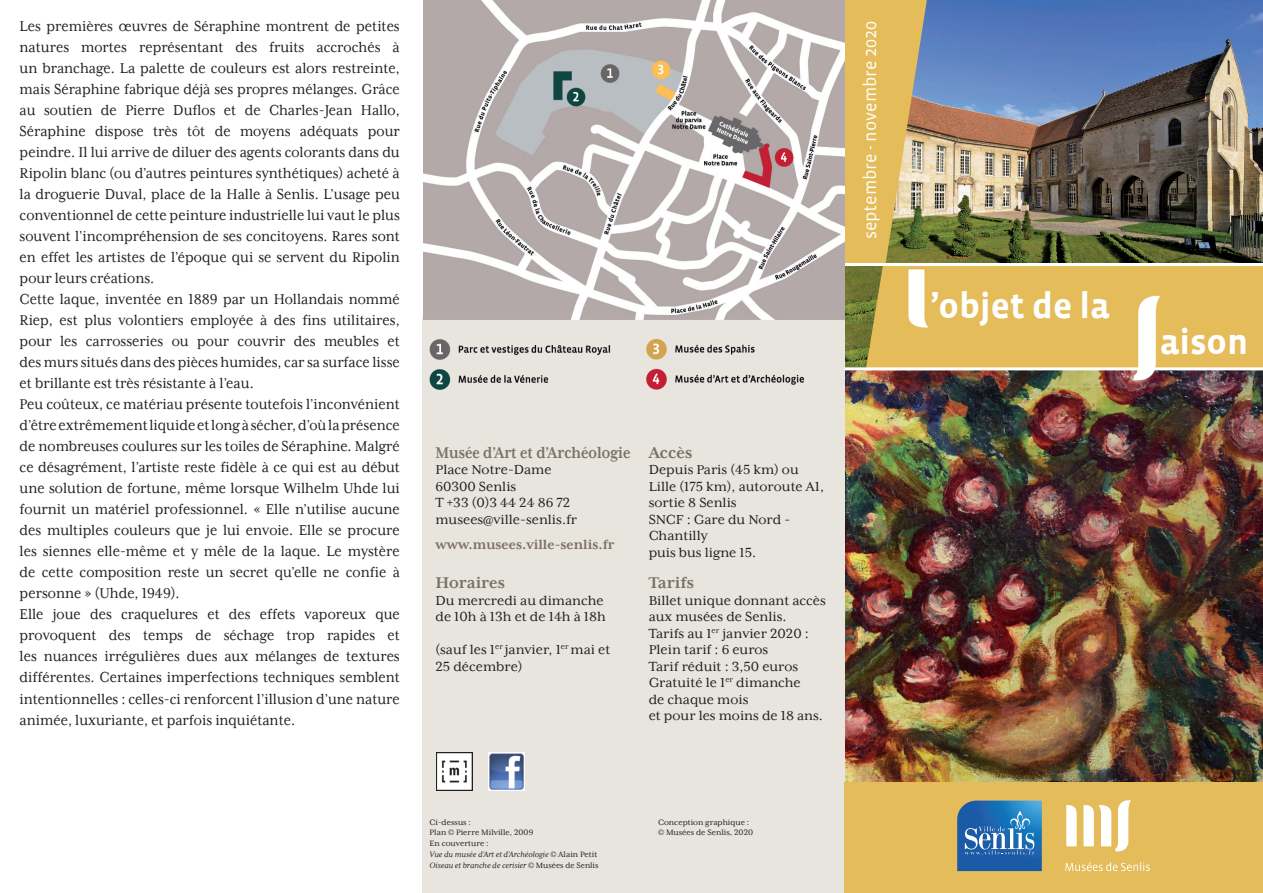
<style>
.page{position:relative;width:1263px;height:893px;background:#fff}
.page>*{position:absolute;margin:0;border:0;box-sizing:border-box;transform-origin:0 0}
.t1{font:700 36px "Vista Sans";color:#fff}
.t2{font:18px "Mrs Eaves XL Ser B";color:#7d7065;scale:.87 1}
.t3{font:18px "Vista Sans";color:#fff}
.t4{font:18px "Mrs Eaves XL Ser B";color:#7d7065}
.t5{font:16.5px/21px "Mrs Eaves XL Ser R";color:#231f20;scale:.92 1}
.t6{font:15px/16.5px "Mrs Eaves XL Ser R";color:#231f20}
.t7{font:15px "Mrs Eaves XL Ser B";color:#7d7065}
.t8{font:9px/10.8px "Mrs Eaves XL Ser R";color:#231f20}
.t9{font:9px/10.8px "Mrs Eaves XL Ser RI";color:#231f20}
.s1{font-family:"Mrs Eaves XL Ser R"}
</style>
<div class="page">
<img style="left:845px;top:370px;width:418px;height:412px">
<div style="left:423px;top:316px;width:422px;height:577px;background:#e8e5de"></div>
<img style="left:489px;top:753px;width:36px;height:37px">
<img style="left:436px;top:753px;width:36px;height:37px">
<img style="left:845px;top:0;width:418px;height:367px">
<hr style="left:844px;top:263px;width:419px;height:3px;background:#fff">
<img style="left:907px;top:267px;width:22px;height:62px">
<img style="left:429px;top:339px;width:375px;height:51px">
<img style="left:1117px;top:296px;width:60px;height:85px">
<img style="left:423px;top:0;width:422px;height:320px">
<div style="left:845px;top:782px;width:418px;height:111px;background:#e4bc59"></div>
<svg style="left:957px;top:801px;width:85px;height:70px;background:#3778b7"></svg>
<svg style="left:1066px;top:805px;width:11px;height:41px"></svg>
<svg style="left:1065px;top:862px;width:85px;height:9px"></svg>
<svg style="left:1083px;top:800px;width:48px;height:52px"></svg>
<p class="t5" style="left:20px;top:16px;width:415px">Les premières œuvres de Séraphine montrent de petites natures mortes représentant des fruits accrochés à un branchage. La palette de couleurs est alors restreinte, mais Séraphine fabrique déjà ses propres mélanges. Grâce au soutien de Pierre Duflos et de Charles-Jean Hallo, Séraphine dispose très tôt de moyens adéquats pour peindre. Il lui arrive de diluer des agents colorants dans du Ripolin blanc (ou d’autres peintures synthétiques) acheté à la droguerie Duval, place de la Halle à Senlis. L’usage peu conventionnel de cette peinture industrielle lui vaut le plus souvent l’incompréhension de ses concitoyens. Rares sont en effet les artistes de l’époque qui se servent du Ripolin pour leurs créations.<br>Cette laque, inventée en 1889 par un Hollandais nommé Riep, est plus volontiers employée à des fins utilitaires, pour les carrosseries ou pour couvrir des meubles et des murs situés dans des pièces humides, car sa surface lisse et brillante est très résistante à l’eau.<br>Peu coûteux, ce matériau présente toutefois l’inconvénient d’être extrêmement liquide et long à sécher, d’où la présence de nombreuses coulures sur les toiles de Séraphine. Malgré ce désagrément, l’artiste reste fidèle à ce qui est au début une solution de fortune, même lorsque Wilhelm Uhde lui fournit un matériel professionnel. « Elle n’utilise aucune des multiples couleurs que je lui envoie. Elle se procure les siennes elle-même et y mêle de la laque. Le mystère de cette composition reste un secret qu’elle ne confie à personne » (Uhde, 1949).<br>Elle joue des craquelures et des effets vaporeux que provoquent des temps de séchage trop rapides et les nuances irrégulières dues aux mélanges de textures différentes. Certaines imperfections techniques semblent intentionnelles : celles-ci renforcent l’illusion d’une nature animée, luxuriante, et parfois inquiétante.</p>
<p class="t2" style="left:435px;top:442px;width:226px">Musée d’Art et d’Archéologie</p>
<p class="t6" style="left:435px;top:461px;width:143px">Place Notre-Dame<br>60300 Senlis<br>T +33 (0)3 44 24 86 72 musees@ville-senlis.fr</p>
<p class="t7" style="left:435px;top:536px;width:181px">www.musees.ville-senlis.fr</p>
<p class="t4" style="left:435px;top:573px;width:71px">Horaires</p>
<p class="t6" style="left:435px;top:592px;width:172px">Du mercredi au dimanche de 10h à 13h et de 14h à 18h</p>
<p class="t6" style="left:435px;top:641px;width:176px">(sauf les 1<sup>er</sup> janvier, 1<sup>er</sup> mai et<br>25 décembre)</p>
<p class="t4" style="left:649px;top:442px;width:45px">Accès</p>
<p class="t6" style="left:649px;top:461px;width:177px">Depuis Paris (45 km) ou<br>Lille (175 km), autoroute A1, sortie 8 Senlis<br>SNCF : Gare du Nord -<br>Chantilly<br>puis bus ligne 15.</p>
<p class="t4" style="left:649px;top:573px;width:47px">Tarifs</p>
<p class="t6" style="left:649px;top:592px;width:179px">Billet unique donnant accès aux musées de Senlis.<br>Tarifs au 1<sup>er</sup> janvier 2020 :<br>Plein tarif : 6 euros<br>Tarif réduit : 3,50 euros<br>Gratuité le 1<sup>er</sup> dimanche<br>de chaque mois<br>et pour les moins de 18 ans.</p>
<p class="t8" style="left:430px;top:816px;width:105px">Ci-dessus :<br>Plan © Pierre Milville, 2009<br>En couverture :</p>
<p class="t9" style="left:430px;top:849px;width:170px">Vue du musée d’Art et d’Archéologie <span class="s1">© Alain Petit<br></span>Oiseau et branche de cerisier <span class="s1">© Musées de Senlis</span></p>
<p class="t8" style="left:658px;top:816px;width:96px">Conception graphique : © Musées de Senlis, 2020</p>
<p class="t3" style="left:861px;top:239px;width:220px;rotate:-90deg">septembre - novembre 2020</p>
<h1 class="t1" style="left:930px;top:287px;width:181px">’objet de la</h1>
<h1 class="t1" style="left:1160px;top:323px;width:90px">aison</h1>
</div>
